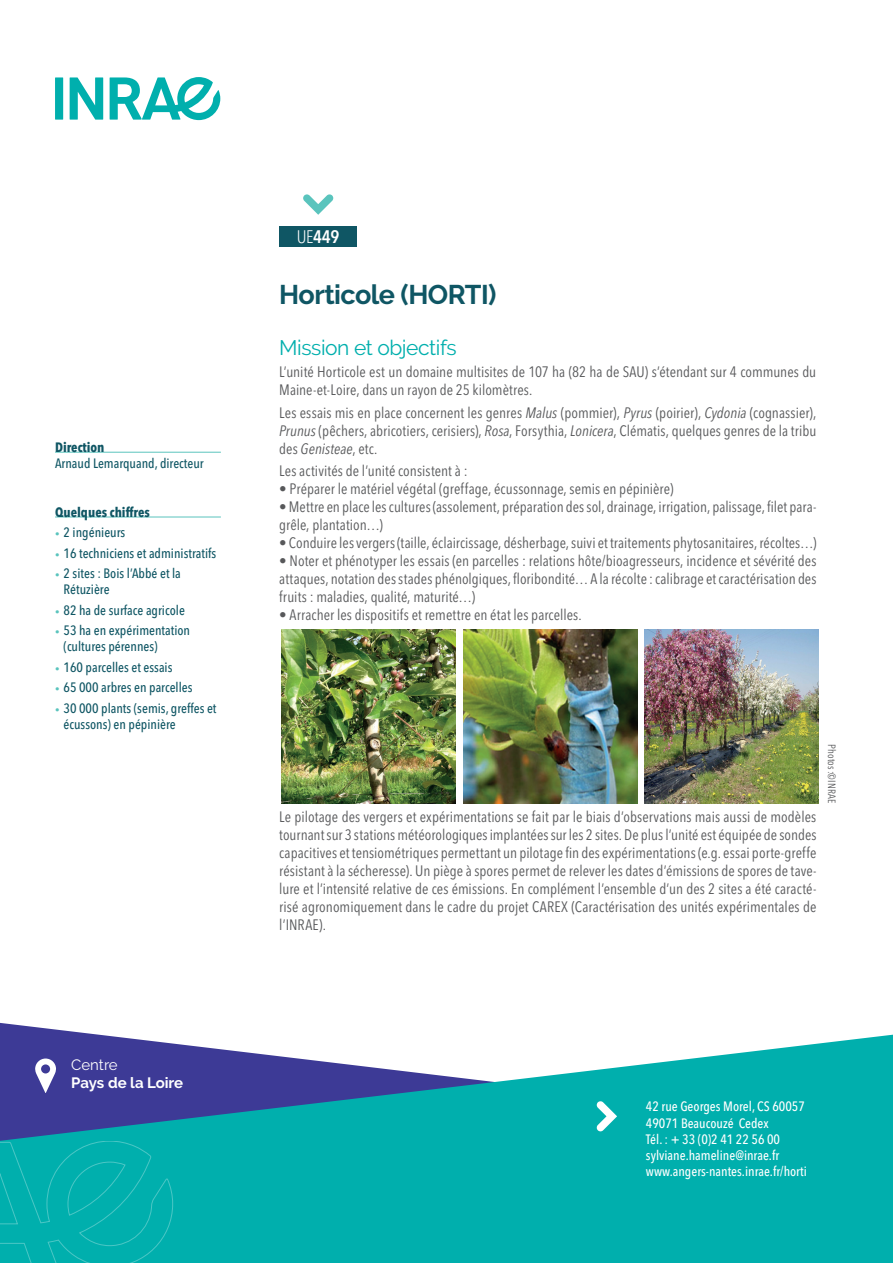
<style>
.page{position:relative;width:893px;height:1263px;background:#fff}
.page>*{position:absolute;margin:0;border:0;box-sizing:border-box;transform-origin:0 0}
.t1{font:700 27px "Raleway";letter-spacing:-.02em;color:#0f5664}
.t2{font:21px "Raleway";letter-spacing:-.02em;color:#00afad}
.t3{font:600 condensed 18px "Avenir Next LT Pro";color:#fff}
.t4{font:condensed 15px/18px "Avenir Next LT Pro";letter-spacing:.005em;color:#57585a;text-align:justify}
.t5{font:700 15px/18px "Raleway";letter-spacing:-.005em;color:#fff}
.t6{font:500 condensed 13.5px/16.2px "Avenir Next LT Pro";color:#0f5664}
.t7{font:500 condensed 13.5px/16.2px "Avenir Next LT Pro";color:#fff}
.t8{font:700 condensed 13.5px "Avenir Next LT Pro";color:#0f5664}
.t9{font:condensed 10.5px "Avenir Next LT Pro";letter-spacing:.01em;color:#57585a}
.s1{font-weight:700}
.s2{font-size:9px;color:#5ac4bd}
.s3{font-weight:400}
.s4{font-weight:300}
.s5{font-style:italic}
</style>
<div class="page">
<svg style="left:0;top:1035px;width:893px;height:228px;background:#23a5b1"></svg>
<svg style="left:0;top:1141px;width:173px;height:122px;background:#03afae"></svg>
<div style="left:279px;top:226px;width:78px;height:20px;background:#0f5664"></div>
<img style="left:282px;top:629px;width:174px;height:175px">
<img style="left:463px;top:629px;width:174px;height:174px">
<img style="left:645px;top:629px;width:174px;height:174px">
<hr style="left:55px;top:452px;width:166px;height:1px;background:#5ac4bd">
<hr style="left:55px;top:517px;width:166px;height:1px;background:#5ac4bd">
<svg style="left:303px;top:194px;width:31px;height:21px"></svg>
<div style="left:55px;top:77px;width:8px;height:43px;background:#00afad"></div>
<svg style="left:70px;top:77px;width:33px;height:43px"></svg>
<svg style="left:110px;top:77px;width:110px;height:43px"></svg>
<svg style="left:596px;top:1101px;width:21px;height:30px"></svg>
<p class="t6" style="left:55px;top:439px;width:150px"><span class="s1">Direction<br></span>Arnaud Lemarquand, directeur</p>
<p class="t8" style="left:55px;top:504px;width:96px">Quelques chiffres</p>
<p class="t6" style="left:55px;top:524px;width:72px"><span class="s2">•</span> 2 ingénieurs</p>
<p class="t6" style="left:55px;top:545px;width:163px"><span class="s2">•</span> 16 techniciens et administratifs</p>
<p class="t6" style="left:64px;top:565px;width:119px;text-indent:-9px"><span class="s2">•</span> 2 sites : Bois l’Abbé et la<br>Rétuzière</p>
<p class="t6" style="left:55px;top:602px;width:131px"><span class="s2">•</span> 82 ha de surface agricole</p>
<p class="t6" style="left:64px;top:622px;width:128px;text-indent:-9px"><span class="s2">•</span> 53 ha en expérimentation (cultures pérennes)</p>
<p class="t6" style="left:55px;top:659px;width:119px"><span class="s2">•</span> 160 parcelles et essais</p>
<p class="t6" style="left:55px;top:679px;width:139px"><span class="s2">•</span> 65 000 arbres en parcelles</p>
<p class="t6" style="left:64px;top:700px;width:154px;text-indent:-9px"><span class="s2">•</span> 30 000 plants (semis, greffes et écussons) en pépinière</p>
<p class="t5" style="left:71px;top:1056px;width:113px"><span class="s3">Centre<br></span>Pays de la Loire</p>
<p class="t3" style="left:297px;top:226px;width:44px"><span class="s4">UE</span>449</p>
<p class="t1" style="left:279px;top:279px;width:219px">Horticole (HORTI)</p>
<p class="t2" style="left:279px;top:335px;width:179px">Mission et objectifs</p>
<p class="t4" style="left:279px;top:363px;width:539px">L’unité Horticole est un domaine multisites de 107 ha (82 ha de SAU) s’étendant sur 4 communes du<br>Maine-et-Loire, dans un rayon de 25 kilomètres.</p>
<p class="t4" style="left:279px;top:403px;width:539px">Les essais mis en place concernent les genres <span class="s5">Malus</span> (pommier), <span class="s5">Pyrus</span> (poirier), <span class="s5">Cydonia</span> (cognassier), <span class="s5">Prunus</span> (pêchers, abricotiers, cerisiers), <span class="s5">Rosa</span>, Forsythia, <span class="s5">Lonicera</span>, Clématis, quelques genres de la tribu des <span class="s5">Genisteae</span>, etc.</p>
<p class="t4" style="left:279px;top:461px;width:190px">Les activités de l’unité consistent à :</p>
<p class="t4" style="left:279px;top:479px;width:396px">• Préparer le matériel végétal (greffage, écussonnage, semis en pépinière)</p>
<p class="t4" style="left:279px;top:497px;width:539px">• Mettre en place les cultures (assolement, préparation des sol, drainage, irrigation, palissage, filet para&shy;grêle, plantation…)</p>
<p class="t4" style="left:279px;top:533px;width:539px">• Conduire les vergers (taille, éclaircissage, désherbage, suivi et traitements phytosanitaires, récoltes…)</p>
<p class="t4" style="left:279px;top:551px;width:539px">• Noter et phénotyper les essais (en parcelles : relations hôte/bioagresseurs, incidence et sévérité des attaques, notation des stades phénolgiques, floribondité… A la récolte : calibrage et caractérisation des fruits : maladies, qualité, maturité…)</p>
<p class="t4" style="left:279px;top:605px;width:304px">• Arracher les dispositifs et remettre en état les parcelles.</p>
<p class="t4" style="left:279px;top:808px;width:539px">Le pilotage des vergers et expérimentations se fait par le biais d’observations mais aussi de modèles tournant sur 3 stations météorologiques implantées sur les 2 sites. De plus l’unité est équipée de sondes capacitives et tensiométriques permettant un pilotage fin des expérimentations (e.g. essai porte-greffe résistant à la sécheresse). Un piège à spores permet de relever les dates d’émissions de spores de tave&shy;lure et l’intensité relative de ces émissions. En complément l’ensemble d’un des 2 sites a été caracté&shy;risé agronomiquement dans le cadre du projet CAREX (Caractérisation des unités expérimentales de l’INRAE).</p>
<p class="t9" style="left:838px;top:744px;width:61px;rotate:90deg">Photos:©INRAE</p>
<p class="t7" style="left:646px;top:1098px;width:162px">42 rue Georges Morel, CS 60057<br>49071 Beaucouzé Cedex<br>Tél. : + 33 (0)2 41 22 56 00 sylviane.hameline@inrae.fr www.angers-nantes.inrae.fr/horti</p>
</div>
